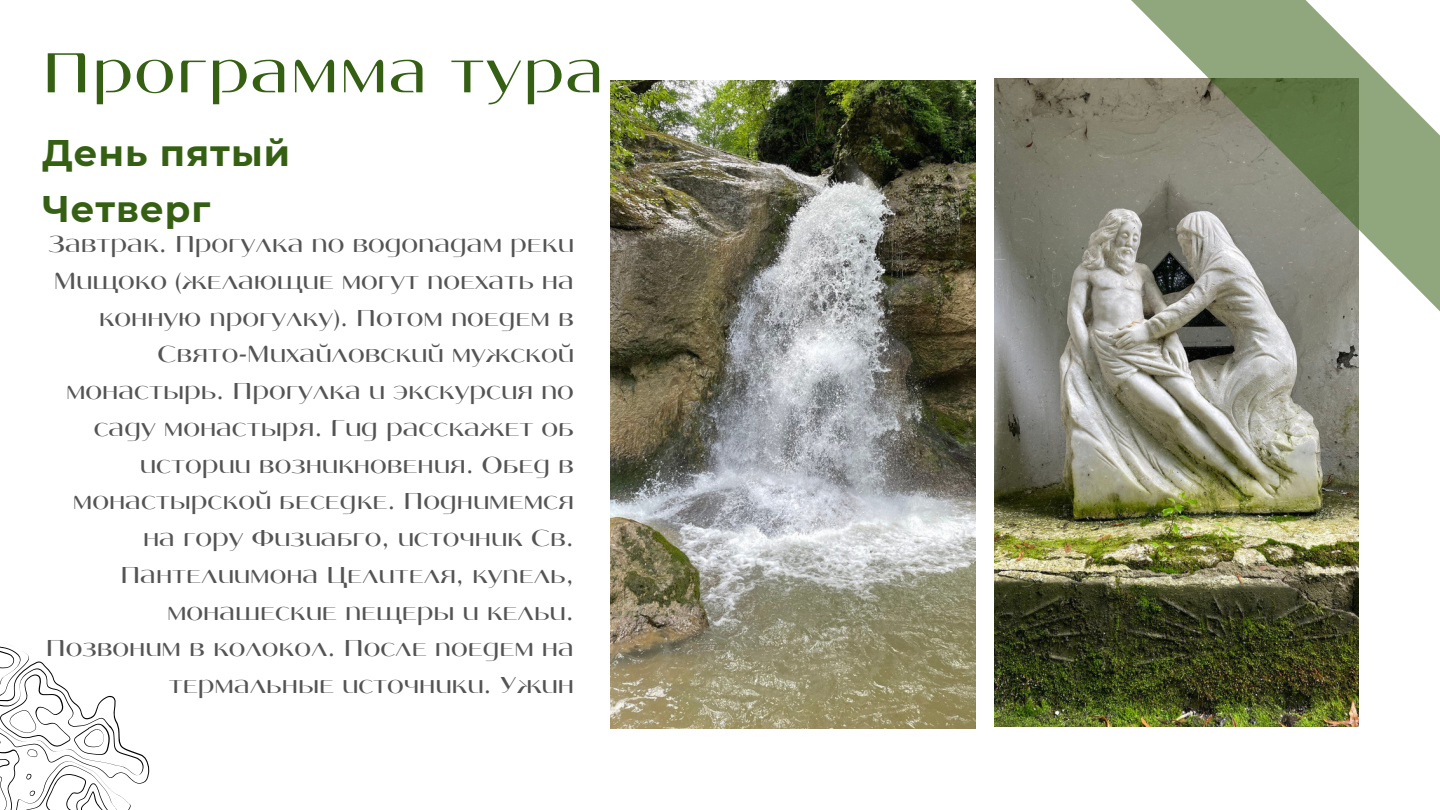
<style>
.page{position:relative;width:1440px;height:810px;background:#fff}
.page>*{position:absolute;margin:0;border:0;box-sizing:border-box;transform-origin:0 0}
.t1{font:61px "Angelica";letter-spacing:.025em;color:#356014}
.t2{font:700 37px "Montserrat";letter-spacing:.025em;color:#356014}
.t3{font:25px/36.8px "Angelica";color:#545454;text-align:right}
</style>
<div class="page">
<img style="left:994px;top:78px;width:365px;height:649px">
<img style="left:611px;top:81px;width:364px;height:648px">
<svg style="left:1053px;top:0;width:387px;height:373px"></svg>
<svg style="left:0;top:646px;width:150px;height:164px"></svg>
<p class="t1" style="left:42px;top:48px;width:563px">Программа тура</p>
<p class="t2" style="left:42px;top:130px;width:249px">День пятый</p>
<p class="t2" style="left:42px;top:186px;width:170px">Четверг</p>
<p class="t3" style="left:46px;top:227px;width:530px">Завтрак. Прогулка по водопадам реки<br>Мищоко (желающие могут поехать на конную прогулку). Потом поедем в<br>Свято-Михайловский мужской монастырь. Прогулка и экскурсия по саду монастыря. Гид расскажет об истории возникновения. Обед в монастырской беседке. Поднимемся на гору Физиабго, источник Св.<br>Пантелиимона Целителя, купель, монашеские пещеры и кельи.<br>Позвоним в колокол. После поедем на термальные источники. Ужин</p>
</div>
